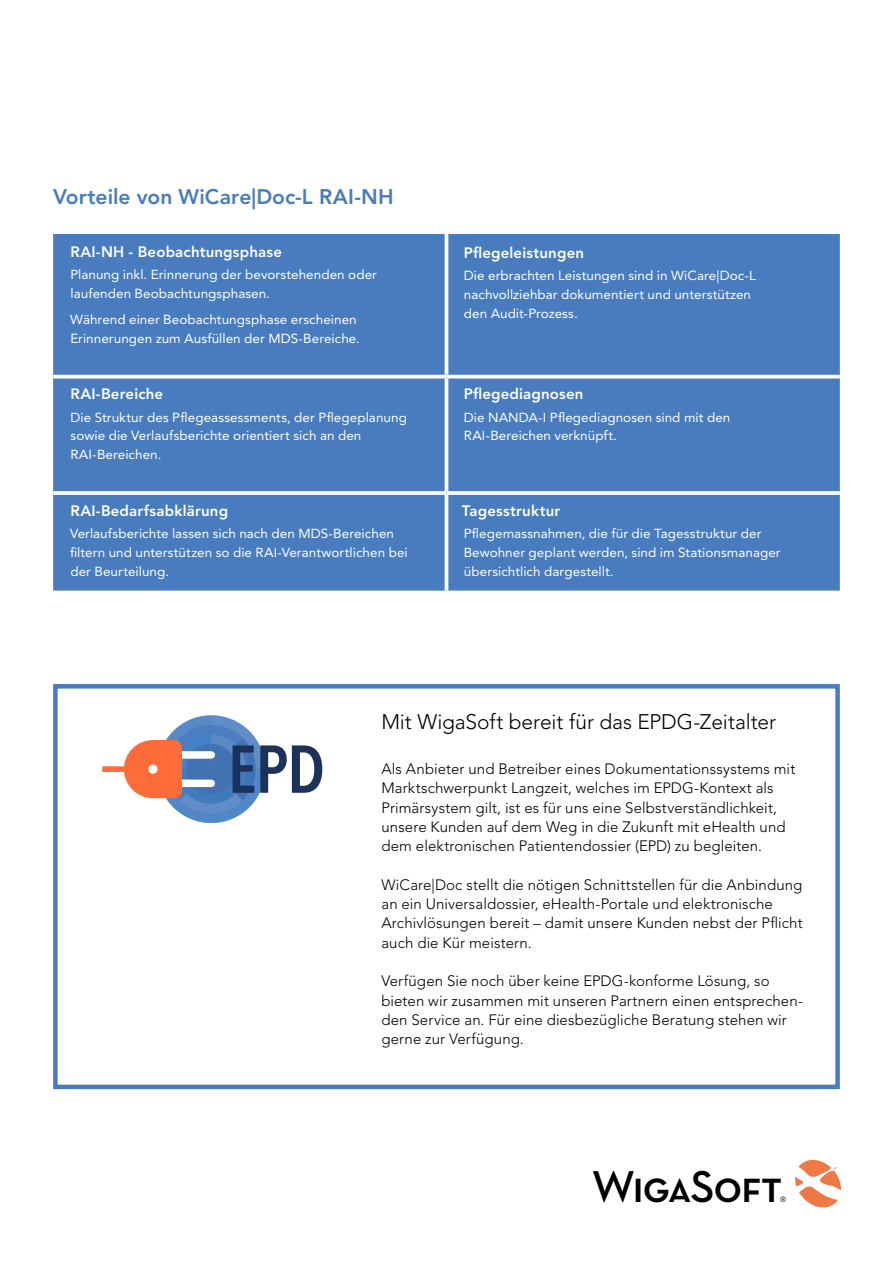
<style>
.page{position:relative;width:893px;height:1263px;background:#fff}
.page>*{position:absolute;margin:0;border:0;box-sizing:border-box;transform-origin:0 0}
.t1{font:45.45px "Neutra Text Demi SC Alt";letter-spacing:-.03em;color:#000}
.t2{font:300 21px "Avenir LT Std";color:#000}
.t3{font:800 21px "Avenir LT Std";color:#487cbf}
.t4{font:300 15px/19.4px "Avenir LT Std";letter-spacing:.005em;color:#000}
.t5{font:800 15px "Avenir LT Std";letter-spacing:.01em;color:#fff}
.t6{font:13.05px/18.8px "Avenir LT Std";letter-spacing:.005em;color:#fff}
.t7{font:300 7.5px "Avenir LT Std";color:#000}
</style>
<div class="page">
<svg style="left:795px;top:1160px;width:46px;height:48px"></svg>
<div style="left:53px;top:234px;width:787px;height:357px;background:#487cbf"></div>
<hr style="left:445px;top:234px;width:3px;height:141px;background:#fff">
<hr style="left:53px;top:375px;width:393px;height:3px;background:#fff">
<hr style="left:446px;top:375px;width:394px;height:3px;background:#fff">
<hr style="left:445px;top:378px;width:3px;height:113px;background:#fff">
<svg style="left:53px;top:491px;width:393px;height:4px;fill:#eaf0f7"></svg>
<svg style="left:446px;top:491px;width:394px;height:4px;fill:#eaf0f7"></svg>
<hr style="left:445px;top:495px;width:3px;height:96px;background:#fff">
<div style="left:53px;top:684px;width:787px;height:405px;border:4px solid #487cbf"></div>
<div style="left:102px;top:766px;width:27px;height:6px;background:#ff6c37"></div>
<svg style="left:124px;top:715px;width:198px;height:108px"></svg>
<svg style="left:148px;top:764px;width:10px;height:10px"></svg>
<h2 class="t3" style="left:53px;top:184px;width:342px">Vorteile von WiCare|Doc-L RAI-NH</h2>
<p class="t5" style="left:70px;top:243px;width:213px">RAI-NH - Beobachtungsphase</p>
<p class="t6" style="left:70px;top:265px;width:308px">Planung inkl. Erinnerung der bevorstehenden oder laufenden Beobachtungsphasen.</p>
<p class="t6" style="left:70px;top:310px;width:291px">Während einer Beobachtungsphase erscheinen<br>Erinnerungen zum Ausfüllen der MDS-Bereiche.</p>
<p class="t5" style="left:70px;top:385px;width:94px">RAI-Bereiche</p>
<p class="t6" style="left:70px;top:408px;width:338px">Die Struktur des Pflegeassessments, der Pflegeplanung sowie die Verlaufsberichte orientiert sich an den<br>RAI‑Bereichen.</p>
<p class="t5" style="left:70px;top:501px;width:159px">RAI-Bedarfsabklärung</p>
<p class="t6" style="left:70px;top:524px;width:339px">Verlaufsberichte lassen sich nach den MDS-Bereichen filtern und unterstützen so die RAI-Verantwortlichen bei der Beurteilung.</p>
<p class="t5" style="left:464px;top:244px;width:122px">Pflegeleistungen</p>
<p class="t6" style="left:464px;top:266px;width:294px">Die erbrachten Leistungen sind in WiCare|Doc-L nachvollziehbar dokumentiert und unterstützen den Audit-Prozess.</p>
<p class="t5" style="left:464px;top:385px;width:121px">Pflegediagnosen</p>
<p class="t6" style="left:464px;top:408px;width:268px">Die NANDA-I Pflegediagnosen sind mit den<br>RAI-Bereichen verknüpft.</p>
<p class="t5" style="left:462px;top:501px;width:100px">Tagesstruktur</p>
<p class="t6" style="left:464px;top:524px;width:318px">Pflegemassnahmen, die für die Tagesstruktur der<br>Bewohner geplant werden, sind im Stationsmanager übersichtlich dargestellt.</p>
<h2 class="t2" style="left:381px;top:709px;width:396px">Mit WigaSoft bereit für das EPDG-Zeitalter</h2>
<p class="t4" style="left:381px;top:759px;width:415px">Als Anbieter und Betreiber eines Dokumentationssystems mit Marktschwerpunkt Langzeit, welches im EPDG-Kontext als Primärsystem gilt, ist es für uns eine Selbstverständlichkeit, unsere Kunden auf dem Weg in die Zukunft mit eHealth und dem elektronischen Patientendossier (EPD) zu begleiten.</p>
<p class="t4" style="left:381px;top:875px;width:423px">WiCare|Doc stellt die nötigen Schnittstellen für die Anbindung an ein Universaldossier, eHealth-Portale und elektronische Archivlösungen bereit – damit unsere Kunden nebst der Pflicht auch die Kür meistern.</p>
<p class="t4" style="left:381px;top:971px;width:423px">Verfügen Sie noch über keine EPDG-konforme Lösung, so bieten wir zusammen mit unseren Partnern einen entsprechen&shy;den Service an. Für eine diesbezügliche Beratung stehen wir gerne zur Verfügung.</p>
<h1 class="t1" style="left:592px;top:1158px;width:192px">WigaSoft</h1>
<p class="t7" style="left:780px;top:1195px;width:8px">®</p>
</div>
